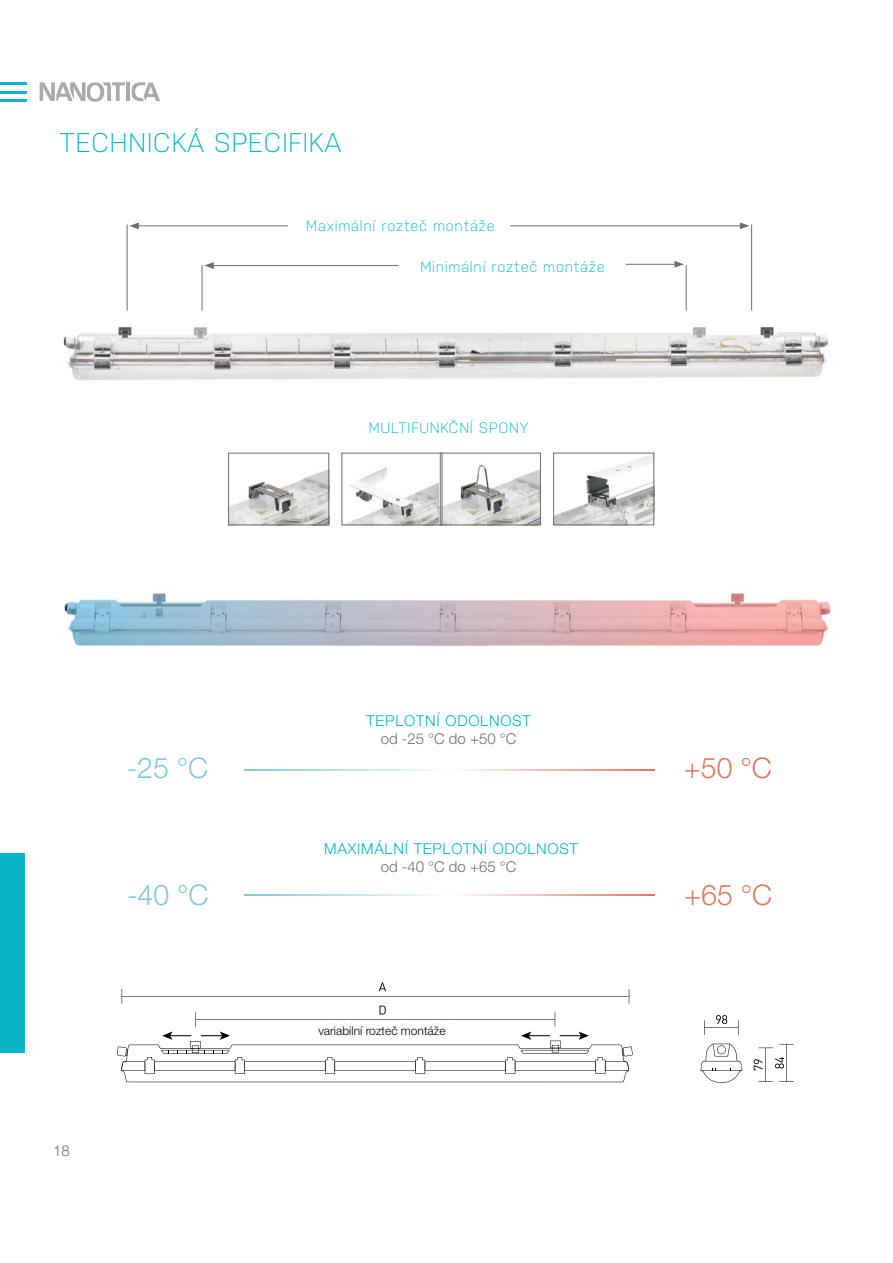
<style>
.page{position:relative;width:893px;height:1263px;background:#fff}
.page>*{position:absolute;margin:0;border:0;box-sizing:border-box;transform-origin:0 0}
.t1{font:300 28.5px "Helvetica Neue LT Pro";color:#82c9d8}
.t2{font:300 28.5px "Helvetica Neue LT Pro";color:#df795f}
.t3{font:300 27px "Nudista";letter-spacing:.035em;color:#09b4c7}
.t4{font:300 15px "Nudista";letter-spacing:.05em;color:#09b4c7}
.t5{font:300 15px "Helvetica Neue LT Pro";letter-spacing:.05em;color:#09b4c7}
.t6{font:300 15px "Helvetica Neue LT Pro";color:#6d6e71}
.t7{font:300 12px "Helvetica Neue LT Pro";color:#000}
</style>
<div class="page">
<hr style="left:0;top:82px;width:27px;height:3px;background:#09b4c7">
<hr style="left:0;top:91px;width:27px;height:3px;background:#09b4c7">
<hr style="left:0;top:99px;width:27px;height:3px;background:#09b4c7">
<hr style="left:127px;top:82px;width:3px;height:19px;background:#a7a9ac">
<svg style="left:40px;top:82px;width:85px;height:20px"></svg>
<svg style="left:132px;top:82px;width:28px;height:19px"></svg>
<img style="left:64px;top:592px;width:767px;height:55px">
<img style="left:63px;top:303px;width:766px;height:78px">
<hr style="left:127px;top:225px;width:1px;height:86px;background:#6d6e71">
<hr style="left:751px;top:225px;width:1px;height:86px;background:#6d6e71">
<hr style="left:202px;top:265px;width:1px;height:46px;background:#6d6e71">
<hr style="left:686px;top:265px;width:1px;height:46px;background:#6d6e71">
<hr style="left:136px;top:225px;width:152px;height:1px;background:#6d6e71">
<svg style="left:129px;top:222px;width:10px;height:7px"></svg>
<hr style="left:510px;top:225px;width:232px;height:1px;background:#6d6e71">
<svg style="left:740px;top:222px;width:9px;height:7px"></svg>
<hr style="left:211px;top:265px;width:188px;height:1px;background:#6d6e71">
<svg style="left:204px;top:262px;width:10px;height:7px"></svg>
<hr style="left:626px;top:264px;width:51px;height:1px;background:#6d6e71">
<svg style="left:674px;top:261px;width:10px;height:7px"></svg>
<img style="left:230px;top:470px;width:97px;height:53px">
<img style="left:348px;top:455px;width:92px;height:68px">
<img style="left:442px;top:455px;width:97px;height:68px">
<img style="left:555px;top:455px;width:97px;height:68px">
<div style="left:228px;top:453px;width:101px;height:72px;border:1px solid #6d6e71"></div>
<div style="left:341px;top:453px;width:101px;height:72px;border:1px solid #6d6e71"></div>
<div style="left:440px;top:453px;width:101px;height:72px;border:1px solid #6d6e71"></div>
<div style="left:553px;top:453px;width:101px;height:72px;border:1px solid #6d6e71"></div>
<hr style="left:244px;top:769px;width:205px;height:2px;background:#82c9d8">
<hr style="left:449px;top:769px;width:206px;height:2px;background:#df795f">
<hr style="left:244px;top:894px;width:206px;height:2px;background:#82c9d8">
<hr style="left:450px;top:894px;width:205px;height:2px;background:#df795f">
<div style="left:0;top:853px;width:25px;height:199px;background:#09b4c7"></div>
<svg style="left:704px;top:1015px;width:35px;height:20px"></svg>
<svg style="left:754px;top:1044px;width:40px;height:38px"></svg>
<svg style="left:700px;top:1044px;width:42px;height:39px"></svg>
<svg style="left:117px;top:982px;width:516px;height:100px"></svg>
<div style="left:310px;top:1022px;width:153px;height:15px;background:#fff"></div>
<h2 class="t3" style="left:60px;top:127px;width:283px">TechnickÁ SPECIFIKA</h2>
<p class="t4" style="left:306px;top:218px;width:190px">Maximální rozteč montáže</p>
<p class="t4" style="left:420px;top:258px;width:186px">Minimální rozteč montáže</p>
<p class="t4" style="left:369px;top:419px;width:151px">Multifunkční spony</p>
<p class="t5" style="left:366px;top:711px;width:166px">TEPLOTNÍ ODOLNOST</p>
<p class="t6" style="left:381px;top:729px;width:137px">od -25 °C do +50 °C</p>
<h1 class="t1" style="left:127px;top:750px;width:83px">-25 °C</h1>
<h1 class="t2" style="left:684px;top:750px;width:90px">+50 °C</h1>
<p class="t5" style="left:324px;top:839px;width:255px">MAXIMÁLNÍ TEPLOTNÍ ODOLNOST</p>
<p class="t6" style="left:381px;top:857px;width:137px">od -40 °C do +65 °C</p>
<h1 class="t1" style="left:127px;top:878px;width:83px">-40 °C</h1>
<h1 class="t2" style="left:684px;top:878px;width:90px">+65 °C</h1>
<p class="t6" style="left:53px;top:1142px;width:18px">18</p>
<p class="t7" style="left:318px;top:1023px;width:129px">variabilní rozteč montáže</p>
</div>
